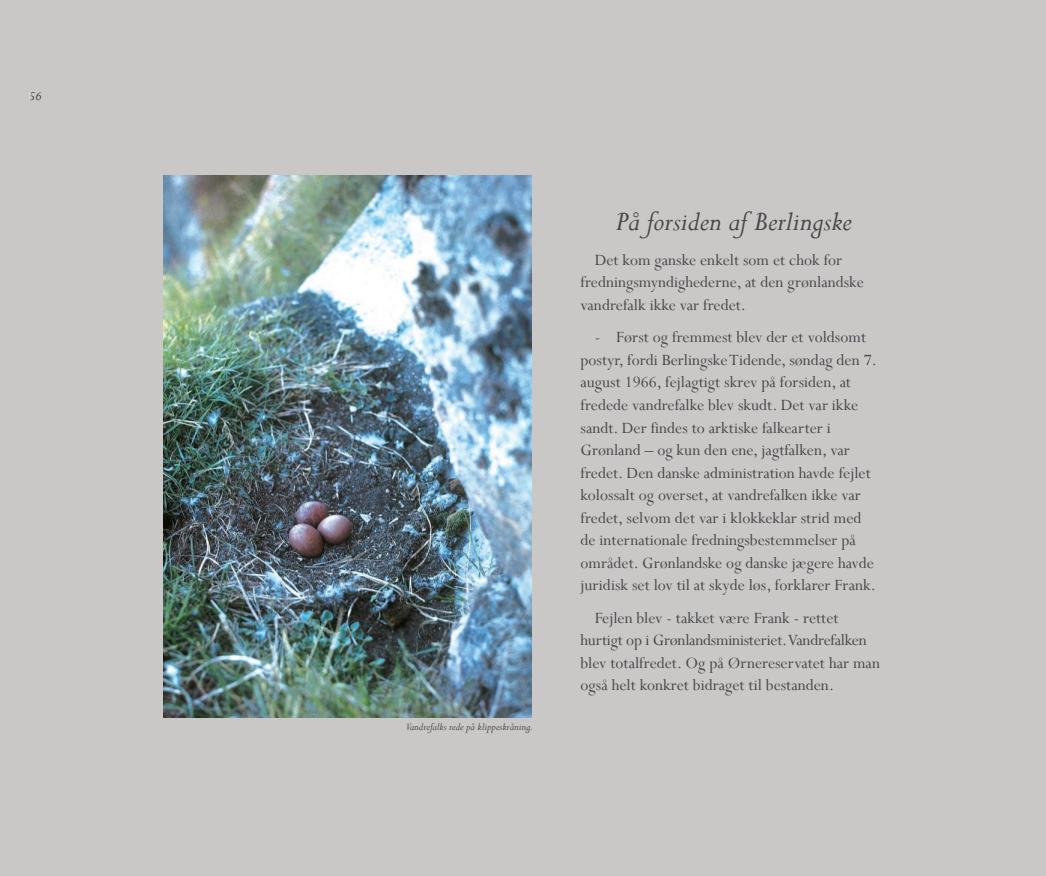
<style>
.page{position:relative;width:1046px;height:876px;background:#fff}
.page>*{position:absolute;margin:0;border:0;box-sizing:border-box;transform-origin:0 0}
.t1{font:italic 30px "Perpetua";color:#454749}
.t2{font:17.5px/22.5px "Perpetua";color:#454749}
.t3{font:italic 13.75px "Perpetua";color:#231f20}
.t4{font:italic 11.25px "Perpetua";color:#454749}
</style>
<div class="page">
<div style="left:0;top:0;width:1045px;height:875px;background:#cac7c7"></div>
<div style="left:30px;top:92px;width:12px;height:8px;background:#cac7c7"></div>
<img style="left:164px;top:176px;width:367px;height:541px">
<p class="t3" style="left:29px;top:87px;width:14px">56</p>
<p class="t4" style="left:405px;top:719px;width:129px">Vandrefalks rede på klippeskråning.</p>
<p class="t1" style="left:616px;top:202px;width:237px">På forsiden af Berlingske</p>
<p class="t2" style="left:580px;top:248px;width:285px;text-indent:14px">Det kom ganske enkelt som et chok for fredningsmyndighederne, at den grønlandske vandrefalk ikke var fredet.</p>
<p class="t2" style="left:580px;top:326px;width:298px;text-indent:14px">- Først og fremmest blev der et voldsomt postyr, fordi Berlingske Tidende, søndag den 7. august 1966, fejlagtigt skrev på forsiden, at fredede vandrefalke blev skudt. Det var ikke sandt. Der findes to arktiske falkearter i Grønland – og kun den ene, jagtfalken, var fredet. Den danske administration havde fejlet kolossalt og overset, at vandrefalken ikke var fredet, selvom det var i klokkeklar strid med de internationale fredningsbestemmelser på området. Grønlandske og danske jægere havde juridisk set lov til at skyde løs, forklarer Frank.</p>
<p class="t2" style="left:580px;top:606px;width:301px;text-indent:14px">Fejlen blev - takket være Frank - rettet hurtigt op i Grønlandsministeriet. Vandrefalken blev totalfredet. Og på Ørnereservatet har man også helt konkret bidraget til bestanden.</p>
</div>
